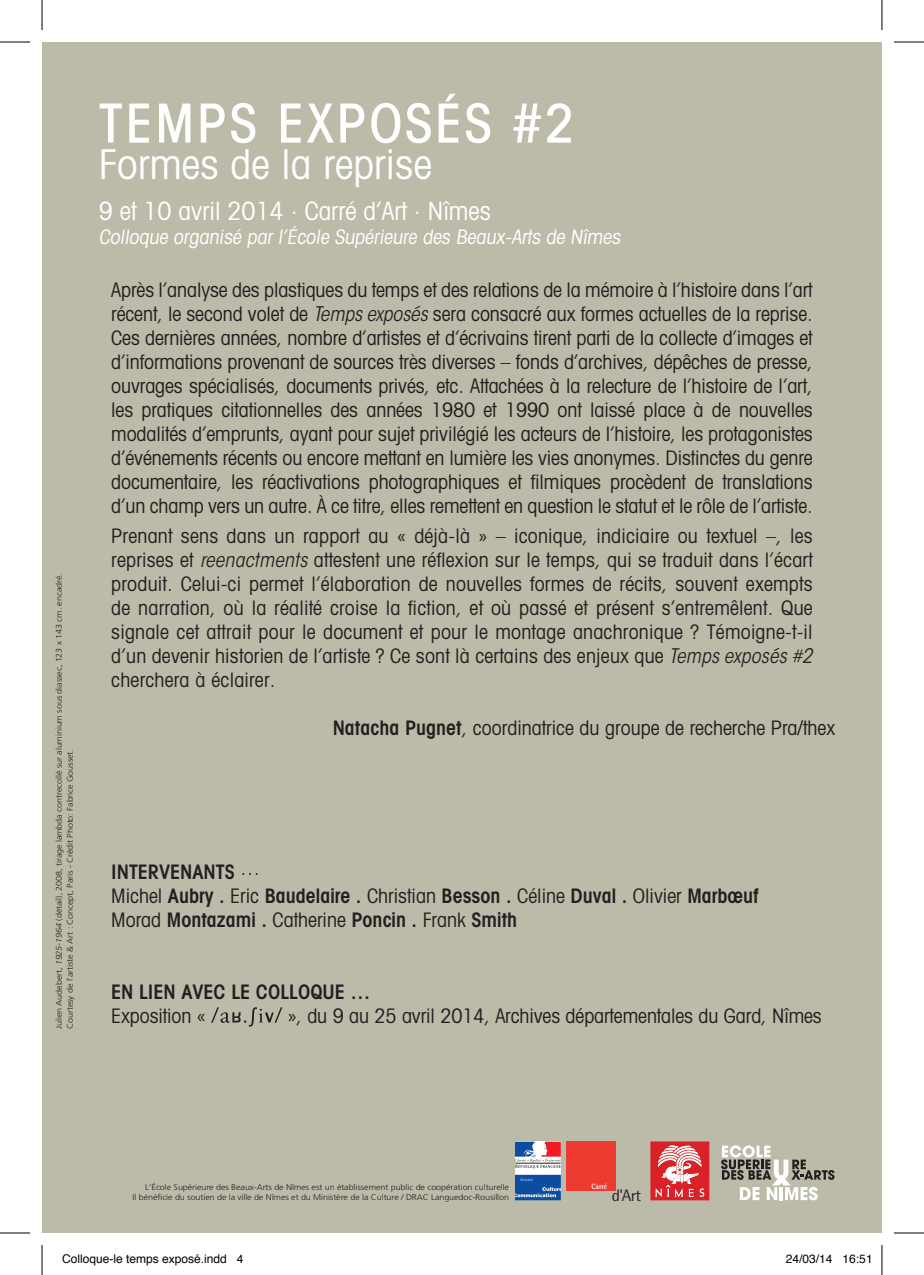
<style>
.page{position:relative;width:924px;height:1275px;background:#fff}
.page>*{position:absolute;margin:0;border:0;box-sizing:border-box;transform-origin:0 0}
.t1{font:500 condensed 54px "Avant Garde";letter-spacing:.05em;color:#fff}
.t2{font:condensed 41.2px "Avant Garde";letter-spacing:.005em;color:#fff}
.t3{font:condensed 25.2px "Avant Garde";color:#fff}
.t4{font:condensed 20px/24px "Avant Garde";letter-spacing:-.005em;color:#231f20;text-align:justify}
.t5{font:600 condensed 20px/24px "Avant Garde";color:#231f20}
.t6{font:condensed 20px "Avant Garde";color:#fff}
.t7{font:16.6px "Rotis Semi Sans";color:#231f20}
.t8{font:12px "Helvetica";color:#000}
.t9{font:300 8.2px/10.8px "Frutiger";letter-spacing:-.01em;color:#231f20;scale:1.1 1}
.t10{font:700 7.6px "Rotis Semi Sans";letter-spacing:-.035em;color:#fff}
.s1{font-size:53.4px}
.s2{font-style:italic}
.s3{font-family:"ITC Avant Garde MM Oblique 302 450";font-stretch:normal}
.s4{font-weight:600}
.s5{font-weight:400}
</style>
<div class="page">
<div style="left:42px;top:42px;width:839px;height:1191px;background:#bcbba9"></div>
<svg style="left:211px;top:1007px;width:71px;height:19px"></svg>
<div style="left:514px;top:1141px;width:46px;height:59px;background:#fff"></div>
<svg style="left:514px;top:1141px;width:46px;height:27px"></svg>
<hr style="left:515px;top:1162px;width:45px;height:1px;background:#231f20">
<svg style="left:514px;top:1174px;width:47px;height:26px"></svg>
<svg style="left:650px;top:1141px;width:59px;height:59px;background:#e05b5f"></svg>
<div style="left:566px;top:1141px;width:49px;height:49px;background:#ee3b32"></div>
<svg style="left:721px;top:1145px;width:113px;height:55px"></svg>
<hr style="left:0;top:42px;width:30px;height:1px;background:#000">
<hr style="left:893px;top:42px;width:30px;height:1px;background:#000">
<hr style="left:0;top:1232px;width:30px;height:1px;background:#000">
<hr style="left:893px;top:1232px;width:30px;height:1px;background:#000">
<hr style="left:42px;top:0;width:1px;height:30px;background:#000">
<hr style="left:42px;top:1245px;width:1px;height:30px;background:#000">
<hr style="left:881px;top:0;width:1px;height:30px;background:#000">
<hr style="left:881px;top:1245px;width:1px;height:30px;background:#000">
<h1 class="t1" style="left:99px;top:90px;width:477px">TEMPS EXPOSÉS #<span class="s1">2</span></h1>
<h2 class="t2" style="left:99px;top:139px;width:334px">Formes de la reprise</h2>
<p class="t9" style="left:54px;top:1029px;width:416px;rotate:-90deg">Julien Audebert, <span class="s2">1925-1964</span> (détail), 2008, tirage lambda contrecollé sur aluminium sous diassec, 123 x 143 cm. encadré.<br>Courtesy de l’artiste &amp; Art : Concept, Paris - Crédit Photo: Fabrice Gousset.</p>
<p class="t3" style="left:99px;top:195px;width:393px">9 et 10 avril 2014 . Carré d’Art . Nîmes</p>
<p class="t6" style="left:99px;top:224px;width:526px">Colloque organisé par l’école supérieure des beaux-arts de Nîmes</p>
<p class="t4" style="left:111px;top:278px;width:702px">Après l’analyse des plastiques du temps et des relations de la mémoire à l’histoire dans l’art récent, le second volet de <span class="s3">Temps exposés</span> sera consacré aux formes actuelles de la reprise.<br>Ces dernières années, nombre d’artistes et d’écrivains tirent parti de la collecte d’images et d’informations provenant de sources très diverses – fonds d’archives, dépêches de presse, ouvrages spécialisés, documents privés, etc. Attachées à la relecture de l’histoire de l’art, les pratiques citationnelles des années 1980 et 1990 ont laissé place à de nouvelles modalités d’emprunts, ayant pour sujet privilégié les acteurs de l’histoire, les protagonistes d’événements récents ou encore mettant en lumière les vies anonymes. Distinctes du genre documentaire, les réactivations photographiques et filmiques procèdent de translations d’un champ vers un autre. À ce titre, elles remettent en question le statut et le rôle de l’artiste.</p>
<p class="t4" style="left:111px;top:523px;width:702px">Prenant sens dans un rapport au « déjà-là » – iconique, indiciaire ou textuel –, les reprises et <span class="s3">reenactments</span> attestent une réflexion sur le temps, qui se traduit dans l’écart produit. Celui-ci permet l’élaboration de nouvelles formes de récits, souvent exempts de narration, où la réalité croise la fiction, et où passé et présent s’entremêlent. Que signale cet attrait pour le document et pour le montage anachronique ? Témoigne-t-il d’un devenir historien de l’artiste ? Ce sont là certains des enjeux que <span class="s3">Temps exposés #2 </span>cherchera à éclairer.</p>
<p class="t4" style="left:332px;top:715px;width:504px"><span class="s4">Natacha Pugnet</span>, coordinatrice du groupe de recherche Pra/thex</p>
<p class="t5" style="left:111px;top:860px;width:648px">INTERVENANTS <sup>…<br></sup><span class="s5">Michel</span> Aubry . <span class="s5">Eric</span> Baudelaire . <span class="s5">Christian</span> Besson . <span class="s5">Céline</span> Duval . <span class="s5">Olivier</span> Marbœuf<br><span class="s5">Morad</span> Montazami . <span class="s5">Catherine</span> Poncin . <span class="s5">Frank</span> Smith</p>
<p class="t5" style="left:111px;top:980px;width:260px">EN LIEN AVEC LE COLLOQUE …</p>
<p class="t4" style="left:111px;top:1003px;width:96px">Exposition «</p>
<p class="t4" style="left:287px;top:1003px;width:535px">», du 9 au 25 avril 2014, Archives départementales du Gard, Nîmes</p>
<p class="t9" style="left:132px;top:1181px;width:343px;text-align:right">L’École Supérieure des Beaux-Arts de Nîmes est un établissement public de coopération culturelle<br>Il bénéficie du soutien de la ville de Nîmes et du Ministère de la Culture / DRAC Languedoc-Rousillon</p>
<p class="t10" style="left:591px;top:1181px;width:17px">Carré</p>
<p class="t7" style="left:611px;top:1185px;width:31px">d'Art</p>
<p class="t8" style="left:62px;top:1249px;width:183px">Colloque-le temps exposé.indd 4</p>
<p class="t8" style="left:785px;top:1249px;width:88px">24/03/14 16:51</p>
</div>
